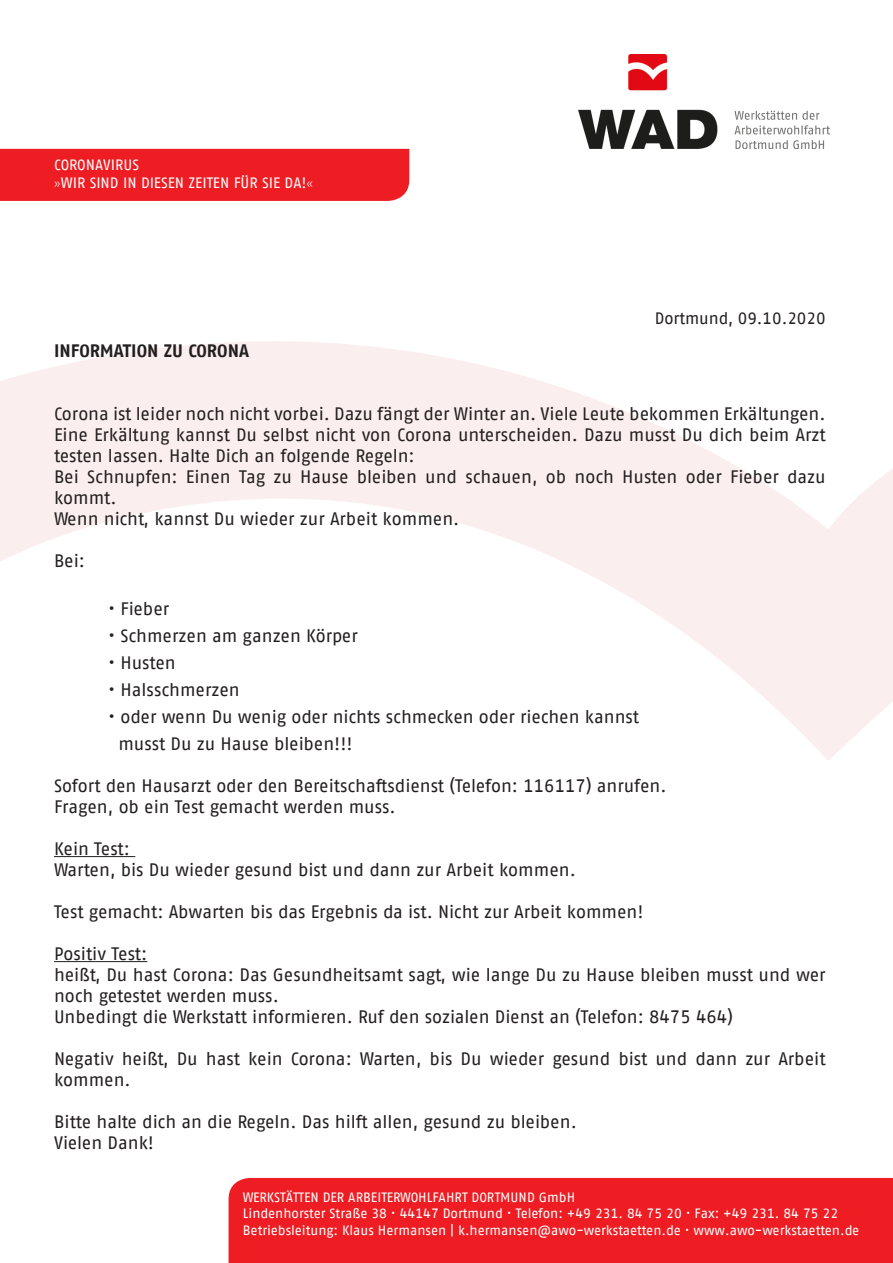
<style>
.page{position:relative;width:893px;height:1263px;background:#fff}
.page>*{position:absolute;margin:0;border:0;box-sizing:border-box;transform-origin:0 0}
.t1{font:18px/21px "AWO Fago Office";color:#231f20}
.t2{font:700 18px "AWO Fago Office";color:#231f20}
.t3{font:16.5px "AWO Fago Office";color:#231f20}
.t4{font:15px "AWO Fago Office";color:#fff}
.t5{font:13.5px "AWO Fago Office";color:#fff}
.s1{font-family:"Open Sans";font-weight:300}
</style>
<div class="page">
<svg style="left:0;top:341px;width:893px;height:419px"></svg>
<div style="left:0;top:149px;width:409px;height:52px;background:#ee1d23"></div>
<img style="left:578px;top:54px;width:251px;height:94px">
<div style="left:229px;top:1178px;width:664px;height:85px;background:#ee1d23"></div>
<hr style="left:54px;top:856px;width:81px;height:1px;background:#231f20">
<hr style="left:54px;top:961px;width:93px;height:1px;background:#231f20">
<p class="t4" style="left:54px;top:156px;width:86px">CORONAVIRUS</p>
<p class="t4" style="left:54px;top:174px;width:260px"><span class="s1">»</span>WIR SIND IN DIESEN ZEITEN FÜR SIE DA!<span class="s1">«</span></p>
<p class="t2" style="left:54px;top:340px;width:196px">INFORMATION ZU CORONA</p>
<p class="t3" style="left:655px;top:309px;width:172px">Dortmund, 09.10.2020</p>
<p class="t1" style="left:54px;top:403px;width:773px">Corona ist leider noch nicht vorbei. Dazu fängt der Winter an. Viele Leute bekommen Erkältungen.</p>
<p class="t1" style="left:54px;top:424px;width:773px">Eine Erkältung kannst Du selbst nicht von Corona unterscheiden. Dazu musst Du dich beim Arzt testen lassen. Halte Dich an folgende Regeln:</p>
<p class="t1" style="left:54px;top:466px;width:773px">Bei Schnupfen: Einen Tag zu Hause bleiben und schauen, ob noch Husten oder Fieber dazu kommt.</p>
<p class="t1" style="left:54px;top:508px;width:407px">Wenn nicht, kannst Du wieder zur Arbeit kommen.</p>
<p class="t1" style="left:54px;top:550px;width:33px">Bei:</p>
<p class="t1" style="left:108px;top:598px;width:63px">• Fieber</p>
<p class="t1" style="left:108px;top:625px;width:251px">• Schmerzen am ganzen Körper</p>
<p class="t1" style="left:108px;top:652px;width:69px">• Husten</p>
<p class="t1" style="left:108px;top:679px;width:133px">• Halsschmerzen</p>
<p class="t1" style="left:108px;top:706px;width:533px">• oder wenn Du wenig oder nichts schmecken oder riechen kannst</p>
<p class="t1" style="left:118px;top:733px;width:236px">musst Du zu Hause bleiben!!!</p>
<p class="t1" style="left:54px;top:775px;width:614px">Sofort den Hausarzt oder den Bereitschaftsdienst (Telefon: 116117) anrufen.</p>
<p class="t1" style="left:54px;top:796px;width:343px">Fragen, ob ein Test gemacht werden muss.</p>
<p class="t1" style="left:54px;top:838px;width:78px">Kein Test:</p>
<p class="t1" style="left:54px;top:859px;width:523px">Warten, bis Du wieder gesund bist und dann zur Arbeit kommen.</p>
<p class="t1" style="left:54px;top:901px;width:591px">Test gemacht: Abwarten bis das Ergebnis da ist. Nicht zur Arbeit kommen!</p>
<p class="t1" style="left:54px;top:943px;width:95px">Positiv Test:</p>
<p class="t1" style="left:54px;top:964px;width:773px">heißt, Du hast Corona: Das Gesundheitsamt sagt, wie lange Du zu Hause bleiben musst und wer noch getestet werden muss.</p>
<p class="t1" style="left:54px;top:1006px;width:680px">Unbedingt die Werkstatt informieren. Ruf den sozialen Dienst an (Telefon: 8475 464)</p>
<p class="t1" style="left:54px;top:1048px;width:773px">Negativ heißt, Du hast kein Corona: Warten, bis Du wieder gesund bist und dann zur Arbeit kommen.</p>
<p class="t1" style="left:54px;top:1111px;width:524px">Bitte halte dich an die Regeln. Das hilft allen, gesund zu bleiben.</p>
<p class="t1" style="left:54px;top:1132px;width:102px">Vielen Dank!</p>
<p class="t5" style="left:243px;top:1190px;width:334px">WERKSTÄTTEN DER ARBEITERWOHLFAHRT DORTMUND GmbH</p>
<p class="t5" style="left:243px;top:1206px;width:597px">Lindenhorster Straße 38 · 44147 Dortmund · Telefon: +49 231. 84 75 20 · Fax: +49 231. 84 75 22</p>
<p class="t5" style="left:243px;top:1222px;width:618px">Betriebsleitung: Klaus Hermansen | k.hermansen@awo-werkstaetten.de · www.awo-werkstaetten.de</p>
</div>
